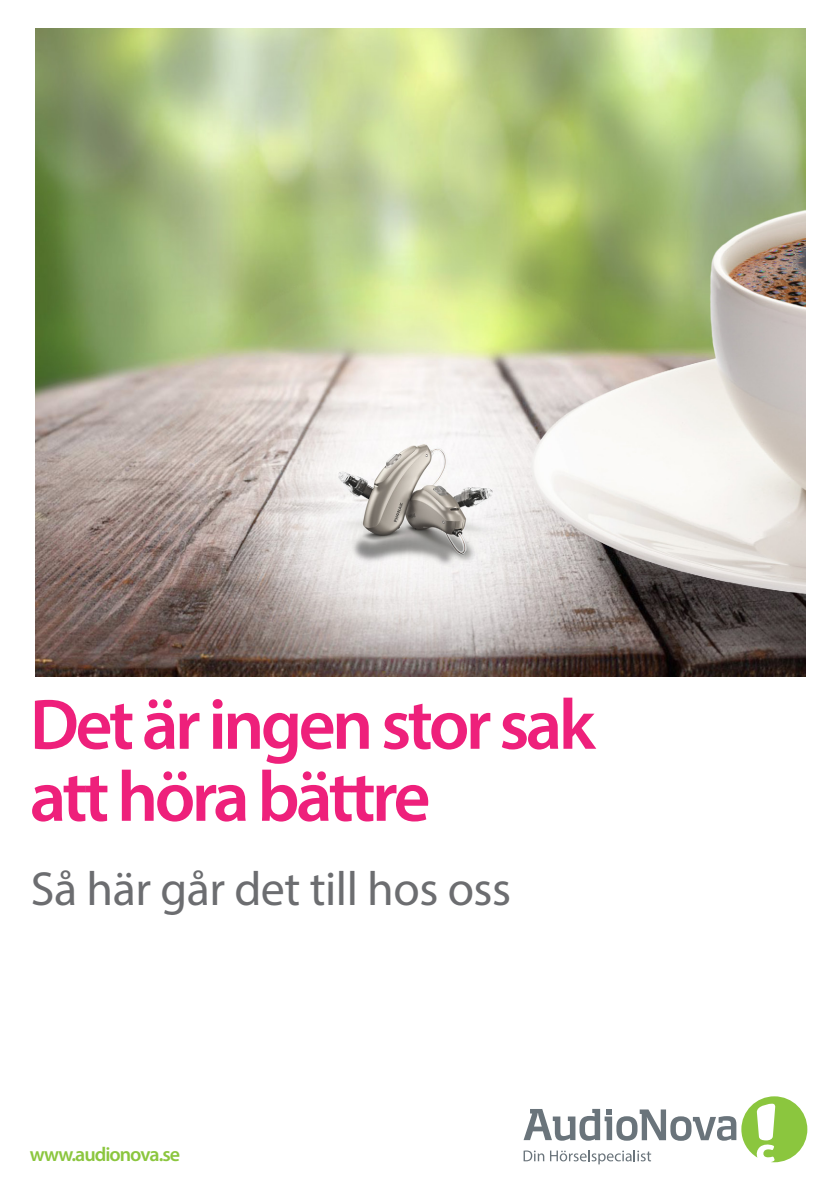
<style>
.page{position:relative;width:840px;height:1191px;background:#fff}
.page>*{position:absolute;margin:0;border:0;box-sizing:border-box;transform-origin:0 0}
.HEADLINE_40pt{font:600 72px/72px "Myriad Pro";letter-spacing:-.05em;color:#ee207b}
.TEXT_8pt_SEMIBOLD{font:48px "Myriad Pro";letter-spacing:-.01em;color:#6c6d70}
.HEADLINE_70pt{font:600 20px "Myriad Pro";letter-spacing:-.05em;color:#8bc63e}
</style>
<div class="page">
<svg style="left:523px;top:1096px;width:283px;height:68px"></svg>
<img style="left:35px;top:28px;width:770px;height:648px">
<p class="HEADLINE_40pt" style="left:30px;top:686px;width:566px">Det är ingen stor sak att höra bättre</p>
<p class="TEXT_8pt_SEMIBOLD" style="left:31px;top:859px;width:481px">Så här går det till hos oss</p>
<p class="HEADLINE_70pt" style="left:30px;top:1141px;width:152px">www.audionova.se</p>
</div>
